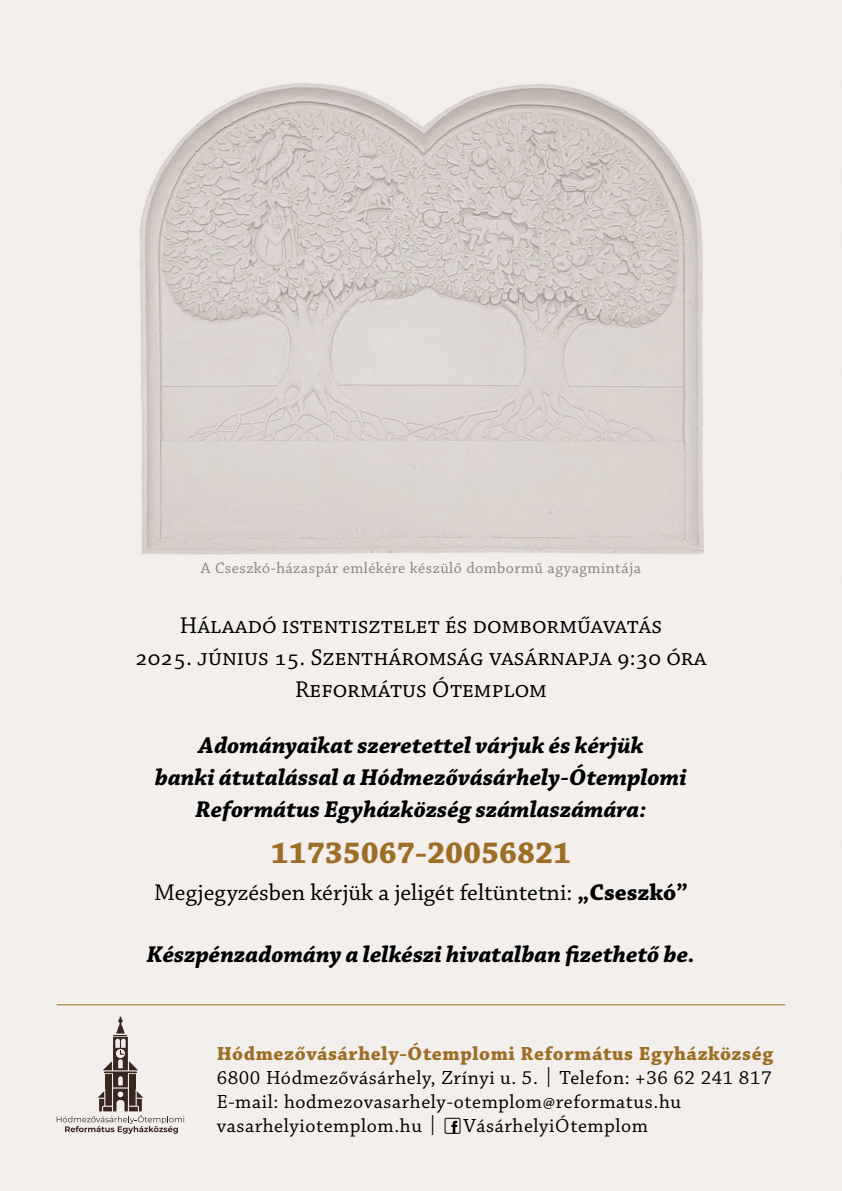
<style>
.page{position:relative;width:842px;height:1191px;background:#fff}
.page>*{position:absolute;margin:0;border:0;box-sizing:border-box;transform-origin:0 0}
.t1{font:700 32px "Chaparral Pro";color:#9d6e26}
.t2{font:italic 700 24px "Chaparral Pro";color:#000}
.t3{font:24px "Chaparral Pro";color:#000}
.t4{font:20px "Chaparral Pro";letter-spacing:.03em;color:#000}
.t5{font:700 20px "Chaparral Pro";letter-spacing:.03em;color:#9d6e26}
.t6{font:16px "Chaparral Pro";letter-spacing:.025em;color:#878787}
.s1{font-weight:700}
</style>
<div class="page">
<img style="left:0;top:0;width:842px;height:1191px">
<div style="left:445px;top:1117px;width:15px;height:16px;border:1px solid #000"></div>
<svg style="left:451px;top:1120px;width:6px;height:13px"></svg>
<hr style="left:57px;top:1004px;width:728px;height:1px;background:#9d6e26">
<svg style="left:57px;top:1016px;width:127px;height:117px;background:#d8d2cf"></svg>
<p class="t6" style="left:201px;top:559px;width:442px">A Cseszkó-házaspár emlékére készülő dombormű agyagmintája</p>
<p class="t3" style="left:180px;top:612px;width:484px">Hálaadó istentisztelet és domborműavatás</p>
<p class="t3" style="left:135px;top:644px;width:573px">2025. június 15. Szentháromság vasárnapja 9:30 óra</p>
<p class="t3" style="left:295px;top:676px;width:253px">Református Ótemplom</p>
<p class="t2" style="left:198px;top:731px;width:447px">Adományaikat szeretettel várjuk és kérjük</p>
<p class="t2" style="left:155px;top:763px;width:533px">banki átutalással a Hódmezővásárhely-Ótemplomi</p>
<p class="t2" style="left:196px;top:795px;width:452px">Református Egyházközség számlaszámára:</p>
<p class="t1" style="left:271px;top:834px;width:302px">11735067-20056821</p>
<p class="t3" style="left:154px;top:879px;width:535px">Megjegyzésben kérjük a jeligét feltüntetni: <span class="s1">„Cseszkó”</span></p>
<p class="t2" style="left:147px;top:940px;width:550px">Készpénzadomány a lelkészi hivatalban fizethető be.</p>
<p class="t5" style="left:217px;top:1042px;width:558px">Hódmezővásárhely-Ótemplomi Református Egyházközség</p>
<p class="t4" style="left:217px;top:1067px;width:556px">6800 Hódmezővásárhely, Zrínyi u. 5. | Telefon: +36 62 241 817</p>
<p class="t4" style="left:217px;top:1091px;width:466px">E-mail: hodmezovasarhely-otemplom@reformatus.hu</p>
<p class="t4" style="left:217px;top:1115px;width:223px">vasarhelyiotemplom.hu |</p>
<p class="t4" style="left:464px;top:1115px;width:186px">VásárhelyiÓtemplom</p>
</div>
